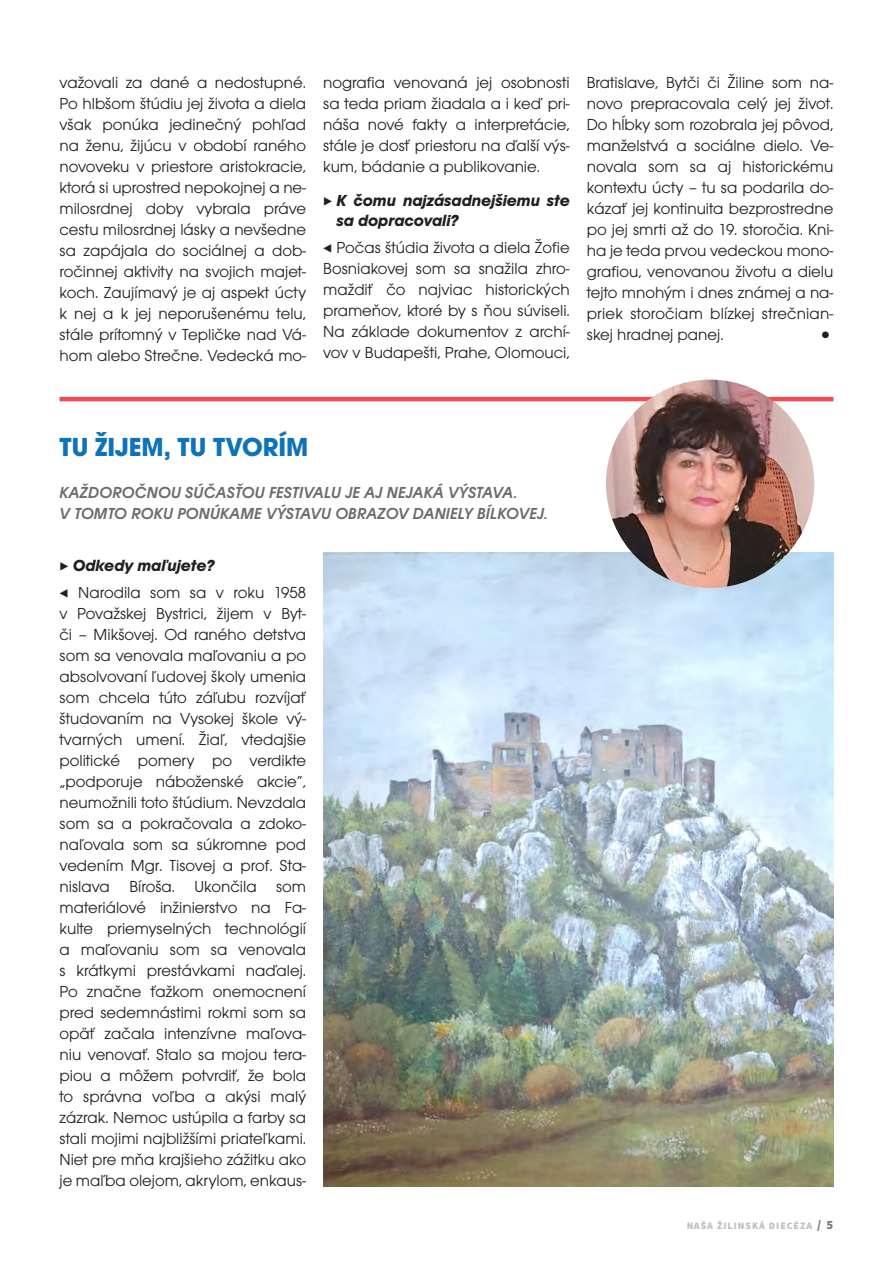
<style>
.page{position:relative;width:893px;height:1263px;background:#fff}
.page>*{position:absolute;margin:0;border:0;box-sizing:border-box;transform-origin:0 0}
.t1{font:700 27px "Avant Gar Got Itc TOT";color:#0e73bb}
.t2{font:24px "Avant Gar Got Itc TOT Boo";color:#231f20}
.t3{font:16.5px/21px "Avant Gar Got Itc TOT Boo";color:#231f20;text-align:justify}
.t4{font:16.5px/21px "Avant Gar Got Itc TOT Dem Obl";letter-spacing:.015em;color:#6c6d70}
.t5{font:italic 700 16.5px/19.5px "Avant Gar Got Itc TOT";color:#231f20}
.t6{font:900 9.9px "Source Sans Pro";letter-spacing:.1em;color:#939598}
.s1{font-family:"Source Sans Pro";font-weight:200;font-style:normal}
.s2{font-family:"Source Sans Pro";font-weight:200}
.s3{font-size:12.75px;color:#231f20}
</style>
<div class="page">
<img style="left:323px;top:552px;width:510px;height:634px">
<hr style="left:60px;top:397px;width:773px;height:4px;background:#ef4d51">
<img style="left:606px;top:380px;width:208px;height:208px;border-radius:104px">
<p class="t3" style="left:60px;top:72px;width:248px">važovali za dané a nedostupné.<br>Po hlbšom štúdiu jej života a diela však ponúka jedinečný pohľad na ženu, žijúcu v období raného novoveku v priestore aristokracie, ktorá si uprostred nepokojnej a ne&shy;milosrdnej doby vybrala práve cestu milosrdnej lásky a nevšedne sa zapájala do sociálnej a dob&shy;ročinnej aktivity na svojich majet&shy;koch. Zaujímavý je aj aspekt úcty k nej a k jej neporušenému telu, stále prítomný v Tepličke nad Vá&shy;hom alebo Strečne. Vedecká mo-</p>
<p class="t3" style="left:323px;top:72px;width:248px">nografia venovaná jej osobnosti sa teda priam žiadala a i keď pri&shy;náša nové fakty a interpretácie, stále je dosť priestoru na ďalší výs&shy;kum, bádanie a publikovanie.</p>
<p class="t5" style="left:336px;top:191px;width:235px;text-indent:-13px"><span class="s1">▶</span> K čomu najzásadnejšiemu ste sa dopracovali?</p>
<p class="t3" style="left:323px;top:237px;width:248px"><span class="s2">◀</span> Počas štúdia života a diela Žofie Bosniakovej som sa snažila zhro&shy;maždiť čo najviac historických prameňov, ktoré by s ňou súviseli.<br>Na základe dokumentov z archí&shy;vov v Budapešti, Prahe, Olomouci,</p>
<p class="t3" style="left:587px;top:72px;width:248px">Bratislave, Bytči či Žiline som na&shy;novo prepracovala celý jej život.<br>Do hĺbky som rozobrala jej pôvod, manželstvá a sociálne dielo. Ve&shy;novala som sa aj historickému kontextu úcty – tu sa podarila do&shy;kázať jej kontinuita bezprostredne po jej smrti až do 19. storočia. Kni&shy;ha je teda prvou vedeckou mono&shy;grafiou, venovanou životu a dielu tejto mnohým i dnes známej a na&shy;priek storočiam blízkej strečnian&shy;skej hradnej panej.</p>
<p class="t2" style="left:817px;top:321px;width:18px">•</p>
<p class="t1" style="left:60px;top:430px;width:250px">TU ŽIJEM, TU TVORÍM</p>
<p class="t4" style="left:60px;top:482px;width:490px">KAŽDOROČNOU SÚČASŤOU FESTIVALU JE AJ NEJAKÁ VÝSTAVA.<br>V TOMTO ROKU PONÚKAME VÝSTAVU OBRAZOV DANIELY BÍLKOVEJ.</p>
<p class="t5" style="left:60px;top:555px;width:157px"><span class="s1">▶</span> Odkedy maľujete?</p>
<p class="t3" style="left:60px;top:582px;width:248px"><span class="s2">◀</span> Narodila som sa v roku 1958 v Považskej Bystrici, žijem v Byt&shy;či – Mikšovej. Od raného detstva som sa venovala maľovaniu a po absolvovaní ľudovej školy umenia som chcela túto záľubu rozvíjať študovaním na Vysokej škole vý&shy;tvarných umení. Žiaľ, vtedajšie politické pomery po verdikte „podporuje náboženské akcie“, neumožnili toto štúdium. Nevzdala som sa a pokračovala a zdoko&shy;naľovala som sa súkromne pod vedením Mgr. Tisovej a prof. Sta&shy;nislava Bíroša. Ukončila som materiálové inžinierstvo na Fa&shy;kulte priemyselných technológií a maľovaniu som sa venovala s krátkymi prestávkami naďalej.<br>Po značne ťažkom onemocnení pred sedemnástimi rokmi som sa opäť začala intenzívne maľova&shy;niu venovať. Stalo sa mojou tera&shy;piou a môžem potvrdiť, že bola to správna voľba a akýsi malý zázrak. Nemoc ustúpila a farby sa stali mojimi najbližšími priateľkami.<br>Niet pre mňa krajšieho zážitku ako je maľba olejom, akrylom, enkaus-</p>
<p class="t6" style="left:686px;top:1219px;width:149px">NAŠA ŽILINSKÁ DIECÉZA <span class="s3">/ 5</span></p>
</div>
